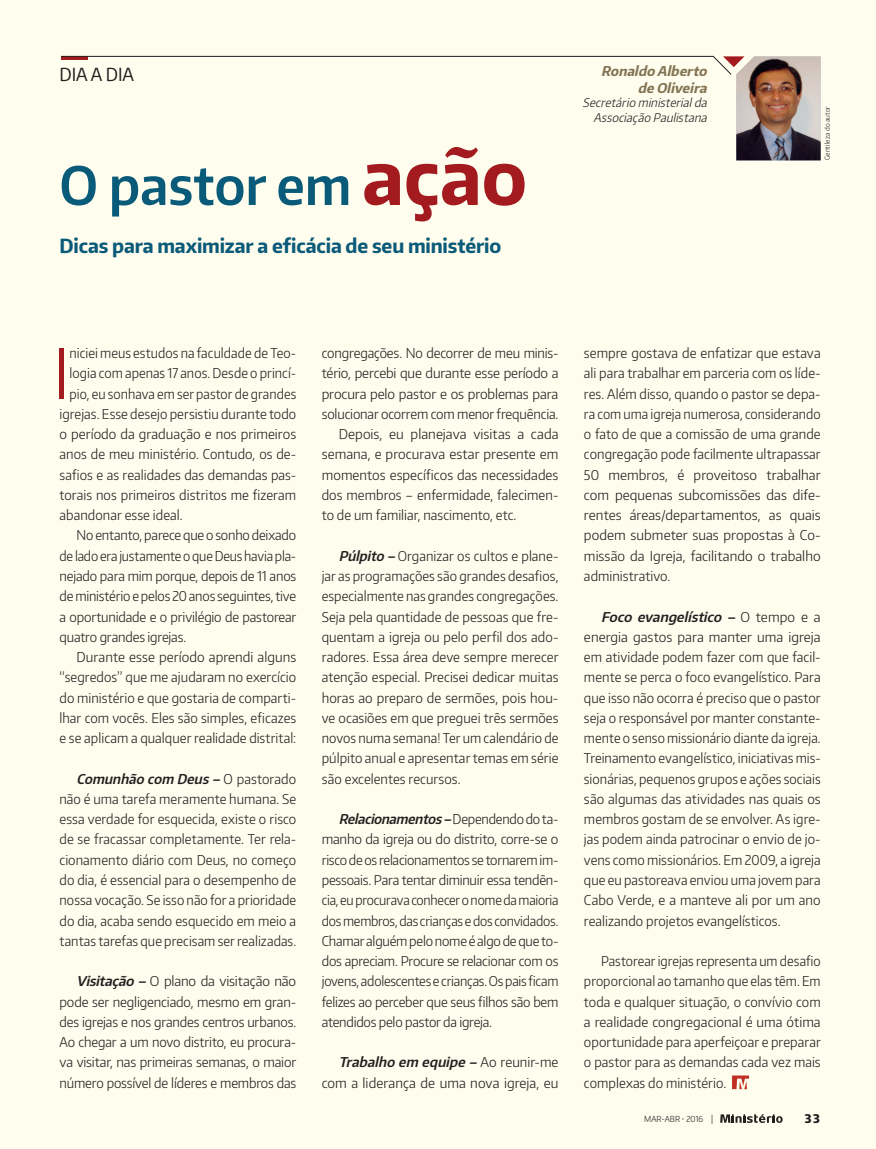
<style>
.page{position:relative;width:876px;height:1149px;background:#fff}
.page>*{position:absolute;margin:0;border:0;box-sizing:border-box;transform-origin:0 0}
.TextoCap{font:300 68.25px "Encode Sans Narrow";color:#a31b1e}
.Titulo{font:600 52.5px "Encode Sans Narrow";color:#0a5a79}
.Lead{font:700 19.5px "Encode Sans Narrow";letter-spacing:-.005em;color:#0a5a79}
.antetitulo{font:18px "Encode Sans Narrow";color:#231f20}
.Texto{font:300 13.5px/20.2px "Encode Sans Narrow";color:#231f20;text-align:justify}
.TextoCap-2{font:300 13.5px "Encode Sans Narrow";letter-spacing:.005em;color:#231f20}
.Autor{font:italic 700 13.5px/16.5px "Encode Sans Narrow";color:#837453;text-align:right}
.Autor_quali{font:italic 300 12px/14.2px "Encode Sans Narrow";color:#231f20;text-align:right}
.t1{font:800 12px "Encode Sans Narrow";color:#231f20}
.t2{font:300 8.25px "Encode Sans Narrow";color:#231f20}
.Crédito{font:300 6.75px "Encode Sans Narrow";letter-spacing:.02em;color:#231f20}
.s1{font-weight:700;font-size:75px;color:#a31b1e}
.s2{font-weight:600;font-style:italic}
.s3{font-size:9px}
</style>
<div class="page">
<div style="left:0;top:0;width:876px;height:1148px;background:#fffdee"></div>
<svg style="left:720px;top:1114px;width:63px;height:8px"></svg>
<svg style="left:61px;top:56px;width:760px;height:104px"></svg>
<svg style="left:732px;top:1075px;width:17px;height:13px"></svg>
<p class="antetitulo" style="left:60px;top:63px;width:76px">DIA A DIA</p>
<p class="Autor" style="left:601px;top:63px;width:111px">Ronaldo Alberto de Oliveira</p>
<p class="Autor_quali" style="left:582px;top:95px;width:129px">Secretário ministerialda<br>Associação Paulistana</p>
<p class="Titulo" style="left:60px;top:151px;width:469px">O pastor em <span class="s1">ação</span></p>
<p class="Lead" style="left:60px;top:233px;width:443px">Dicas para maximizar a eficácia de seu ministério</p>
<p class="Crédito" style="left:823px;top:160px;width:56px;rotate:-90deg">Gentileza do autor</p>
<p class="TextoCap" style="left:54px;top:328px;width:18px">I</p>
<p class="TextoCap-2" style="left:70px;top:344px;width:228px">niciei meus estudos na faculdade de Teo-</p>
<p class="TextoCap-2" style="left:70px;top:364px;width:228px">logia com apenas 17 anos. Desde o princí-</p>
<p class="TextoCap-2" style="left:70px;top:384px;width:228px">pio, eu sonhava em ser pastor de grandes</p>
<p class="TextoCap-2" style="left:60px;top:405px;width:238px">igrejas. Esse desejo persistiu durante todo</p>
<p class="TextoCap-2" style="left:60px;top:425px;width:238px">o período da graduação e nos primeiros</p>
<p class="TextoCap-2" style="left:60px;top:445px;width:238px">anos de meu ministério. Contudo, os de-</p>
<p class="TextoCap-2" style="left:60px;top:465px;width:238px">safios e as realidades das demandas pas-</p>
<p class="TextoCap-2" style="left:60px;top:486px;width:238px">torais nos primeiros distritos me fizeram</p>
<p class="TextoCap-2" style="left:60px;top:506px;width:125px">abandonar esse ideal.</p>
<p class="Texto" style="left:60px;top:524px;width:238px;text-indent:17px">No entanto, parece que o sonho deixado de lado era justamente o que Deus havia pla&shy;nejado para mim porque, depois de 11 anos de ministério e pelos 20 anos seguintes, tive a oportunidade e o privilégio de pastorear quatro grandes igrejas.</p>
<p class="Texto" style="left:60px;top:646px;width:238px;text-indent:17px">Durante esse período aprendi alguns “segredos” que me ajudaram no exercício do ministério e que gostaria de comparti&shy;lhar com vocês. Eles são simples, eficazes e se aplicam a qualquer realidade distrital:</p>
<p class="Texto" style="left:60px;top:767px;width:238px;text-indent:17px"><span class="s2">Comunhão com Deus–</span> O p a s t o r a d o não é uma tarefa meramente humana. Se essa verdade for esquecida, existe o risco de se fracassar completamente. Ter rela&shy;cionamento diário com Deus, no começo do dia, é essencial para o desempenho de nossa vocação. Se isso não for a prioridade do dia, acaba sendo esquecido em meio a tantas tarefas que precisam ser realizadas.</p>
<p class="Texto" style="left:60px;top:970px;width:238px;text-indent:17px"><span class="s2">Visitação –</span> O plano da visitação não pode ser negligenciado, mesmo em gran&shy;des igrejas e nos grandes centros urbanos.<br>Ao chegar a um novo distrito, eu procura&shy;va visitar, nas primeiras semanas, o maior número possível de líderes e membros das</p>
<p class="Texto" style="left:322px;top:342px;width:238px">congregações. No decorrer de meu minis&shy;tério, percebi que durante esse período a procura pelo pastor e os problemas para solucionar ocorrem com menor frequência.</p>
<p class="Texto" style="left:322px;top:423px;width:238px;text-indent:17px">Depois, eu planejava visitas a cada semana, e procurava estar presente em momentos específicos das necessidades dos membros – enfermidade, falecimen&shy;to de um familiar, nascimento, etc.</p>
<p class="Texto" style="left:322px;top:545px;width:238px;text-indent:17px"><span class="s2">Púlpito –</span> Organizar os cultos e plane&shy;jar as programações são grandes desafios, especialmente nas grandes congregações.<br>Seja pela quantidade de pessoas que fre&shy;quentam a igreja ou pelo perfil dos ado&shy;radores. Essa área deve sempre merecer atenção especial. Precisei dedicar muitas horas ao preparo de sermões, pois hou&shy;ve ocasiões em que preguei três sermões novos numa semana! Ter um calendário de púlpito anual e apresentar temas em série são excelentes recursos.</p>
<p class="Texto" style="left:322px;top:808px;width:238px;text-indent:17px"><span class="s2">Relacionamentos–</span> D e p e n d e n d o d o t a - manho da igreja ou do distrito, corre-se o risco de os relacionamentos se tornarem im&shy;pessoais. Para tentar diminuir essa tendên&shy;cia, eu procurava conhecer o nome da maioria dos membros, das crianças e dos convidados.<br>Chamar alguém pelo nome é algo de que to&shy;dos apreciam. Procure se relacionar com os jovens, adolescentes e crianças. Os pais ficam felizes ao perceber que seus filhos são bem atendidos pelo pastor da igreja.</p>
<p class="Texto" style="left:322px;top:1051px;width:238px;text-align:right"><span class="s2">Trabalho em equipe –</span> A o r e u n i r- m e com a liderança de uma nova igreja, eu</p>
<p class="Texto" style="left:584px;top:342px;width:238px">sempre gostava de enfatizar que estava ali para trabalhar em parceria com os líde&shy;res. Além disso, quando o pastor se depa&shy;ra com uma igreja numerosa, considerando o fato de que a comissão de uma grande congregação pode facilmente ultrapassar 50 membros, é proveitoso trabalhar com pequenas subcomissões das dife&shy;rentes áreas/departamentos, as quais podem submeter suas propostas à Co&shy;missão da Igreja, facilitando o trabalho administrativo.</p>
<p class="Texto" style="left:584px;top:605px;width:238px;text-indent:17px"><span class="s2">Foco evangelístico –</span> O t e m p o e a energia gastos para manter uma igreja em atividade podem fazer com que facil&shy;mente se perca o foco evangelístico. Para que isso não ocorra é preciso que o pastor seja o responsável por manter constante&shy;mente o senso missionário diante da igreja.<br>Treinamento evangelístico, iniciativas mis&shy;sionárias, pequenos grupos e ações sociais são algumas das atividades nas quais os membros gostam de se envolver. As igre&shy;jas podem ainda patrocinar o envio de jo&shy;vens como missionários. Em 2009, a igreja que eu pastoreava enviou uma jovem para Cabo Verde, e a manteve ali por um ano realizando projetos evangelísticos.</p>
<p class="Texto" style="left:584px;top:950px;width:238px;text-indent:17px">Pastorear igrejas representa um desafio proporcional ao tamanho que elas têm. Em toda e qualquer situação, o convívio com a realidade congregacional é uma ótima oportunidade para aperfeiçoar e preparar o pastor para as demandas cada vez mais complexas do ministério.</p>
<p class="t2" style="left:644px;top:1113px;width:71px">MAR-ABR • 2016 <span class="s3">|</span></p>
<p class="t1" style="left:805px;top:1110px;width:16px">33</p>
</div>
